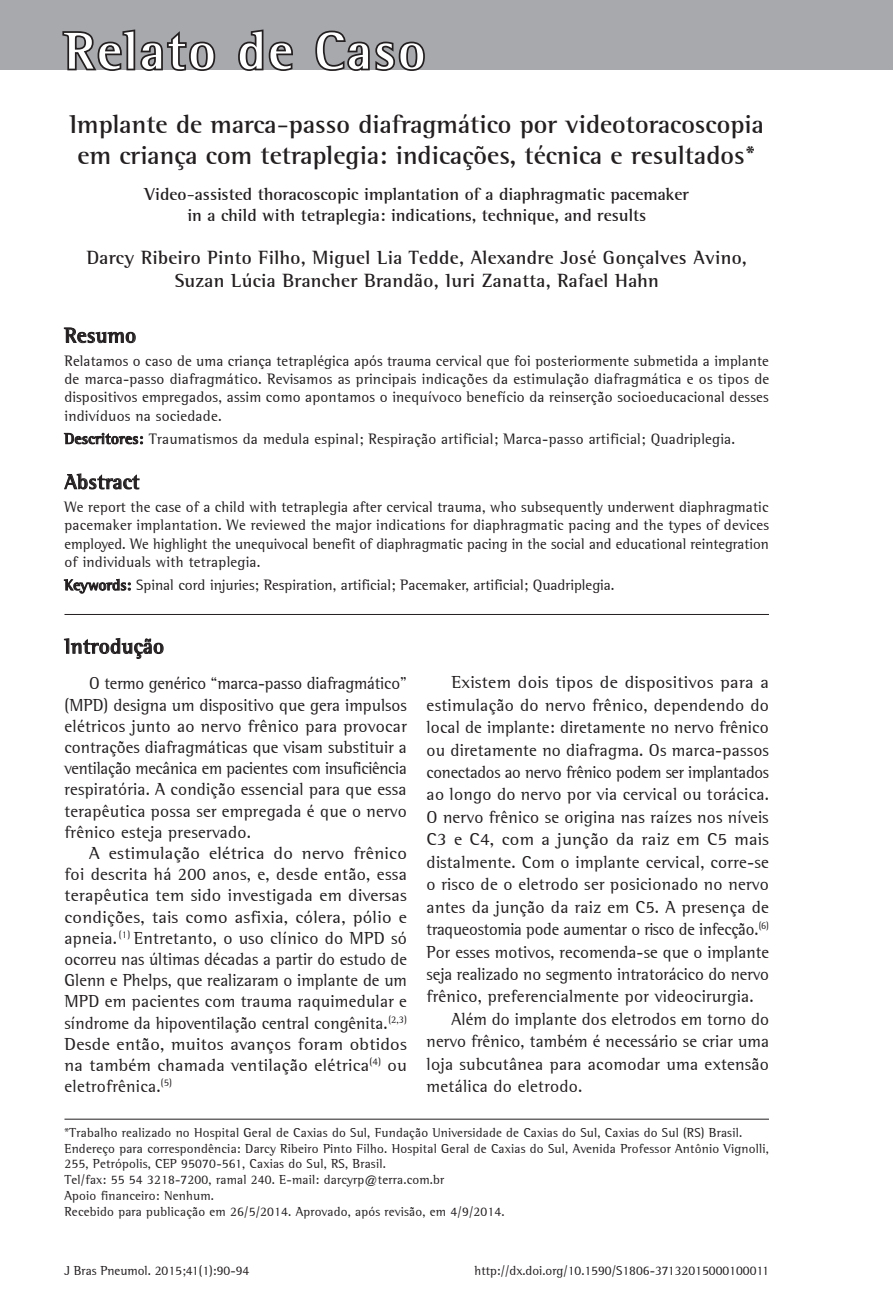
<style>
.page{position:relative;width:893px;height:1315px;background:#fff}
.page>*{position:absolute;margin:0;border:0;box-sizing:border-box;transform-origin:0 0}
.t1{font:700 52.5px "Libre Semi Serif S Si";letter-spacing:.05em;color:#fff}
.Título___1o_idioma{font:700 26.25px/31.5px "Libre Semi Serif S Si";color:#231f20;text-align:center}
.Sub-título___1o_níve{font:700 21px "Libre Semi Serif S Si";letter-spacing:.015em;color:#231f20}
.Abstract___título{font:700 21px "Libre Semi Serif S Si";letter-spacing:.015em;color:#231f20}
.Resumo___título{font:700 21px "Libre Semi Serif S Si";letter-spacing:.015em;color:#231f20}
.Autores{font:700 19.25px/23.1px "Libre Semi Serif S Si";letter-spacing:.015em;color:#231f20;text-align:center}
.Corpo{font:17.5px/22.4px "Libre Semi Serif S Si";letter-spacing:.015em;color:#231f20;text-align:justify;scale:1.05 1}
.Corpo-2{font:17.5px/21.2px "Libre Semi Serif S Si";letter-spacing:.015em;color:#231f20;text-align:justify;scale:.96 1}
.Corpo-3{font:17.5px/22.4px "Libre Semi Serif S Si";letter-spacing:.015em;color:#231f20;text-align:justify}
.Título___2o_idioma{font:700 17.5px/21px "Libre Semi Serif S Si";color:#231f20;text-align:center}
.Abstract{font:15.22px/18.2px "Libre Semi Serif S Si";letter-spacing:.015em;color:#231f20;text-align:justify}
.Resumo{font:15.22px/18.2px "Libre Semi Serif S Si";letter-spacing:.015em;color:#231f20;text-align:justify}
.Palavras-chave{font:15.22px "Libre Semi Serif S Si";letter-spacing:.015em;color:#231f20}
.palavras-chave-com-f{font:15.22px "Libre Semi Serif S Si";color:#231f20}
.Endereço{font:13.12px/15.8px "Libre Semi Serif S Si";letter-spacing:.015em;color:#231f20}
.rodapé{font:13.12px "Libre Semi Serif S Si";color:#231f20}
.s1{font-weight:700}
</style>
<div class="page">
<div style="left:0;top:0;width:893px;height:70px;background:#a8a9ad"></div>
<hr style="left:64px;top:614px;width:705px;height:1px;background:#231f20">
<svg style="left:64px;top:328px;width:71px;height:15px"></svg>
<svg style="left:64px;top:433px;width:79px;height:11px"></svg>
<svg style="left:65px;top:474px;width:74px;height:15px"></svg>
<svg style="left:64px;top:579px;width:67px;height:14px"></svg>
<hr style="left:64px;top:1118px;width:705px;height:1px;background:#231f20">
<svg style="left:64px;top:638px;width:99px;height:21px"></svg>
<svg style="left:62px;top:29px;width:154px;height:42px"></svg>
<svg style="left:238px;top:29px;width:55px;height:42px"></svg>
<svg style="left:315px;top:30px;width:110px;height:41px"></svg>
<h1 class="t1" style="left:64px;top:19px;width:362px">Relato de Caso</h1>
<p class="Título___1o_idioma" style="left:69px;top:108px;width:696px">Implante de marca-passo diafragmático por videotoracoscopia em criança com tetraplegia: indicações, técnica e resultados*</p>
<p class="Título___2o_idioma" style="left:145px;top:184px;width:546px">Video-assisted thoracoscopic implantation of a diaphragmatic pacemaker in a child with tetraplegia: indications, technique, and results</p>
<p class="Autores" style="left:87px;top:246px;width:662px">Darcy Ribeiro Pinto Filho, Miguel Lia Tedde, Alexandre José Gonçalves Avino,<br>Suzan Lúcia Brancher Brandão, Iuri Zanatta, Rafael Hahn</p>
<p class="Resumo___título" style="left:64px;top:322px;width:73px">Resumo</p>
<p class="Resumo" style="left:64px;top:351px;width:706px">Relatamos o caso de uma criança tetraplégica após trauma cervical que foi posteriormente submetida a implante de marca-passo diafragmático. Revisamos as principais indicações da estimulação diafragmática e os tipos de dispositivos empregados, assim como apontamos o inequívoco benefício da reinserção socioeducacional desses indivíduos na sociedade.</p>
<p class="Palavras-chave" style="left:64px;top:429px;width:672px"><span class="s1">Descritores:</span> Traumatismos da medula espinal; Respiração artificial; Marca-passo artificial; Quadriplegia.</p>
<p class="Abstract___título" style="left:64px;top:469px;width:77px">Abstract</p>
<p class="Abstract" style="left:64px;top:498px;width:706px">We report the case of a child with tetraplegia after cervical trauma, who subsequently underwent diaphragmatic pacemaker implantation. We reviewed the major indications for diaphragmatic pacing and the types of devices employed. We highlight the unequivocal benefit of diaphragmatic pacing in the social and educational reintegration of individuals with tetraplegia.</p>
<p class="palavras-chave-com-f" style="left:64px;top:576px;width:552px"><span class="s1">Keywords:</span> Spinal cord injuries; Respiration, artificial; Pacemaker, artificial; Quadriplegia.</p>
<p class="Sub-título___1o_níve" style="left:64px;top:633px;width:101px">Introdução</p>
<p class="Corpo-2" style="left:64px;top:673px;width:358px;text-indent:25px">O termo genérico “marca-passo diafragmático” (MPD) designa um dispositivo que gera impulsos elétricos junto ao nervo frênico para provocar contrações diafragmáticas que visam substituir a ventilação mecânica em pacientes com insuficiência respiratória. A condição essencial para que essa terapêutica possa ser empregada é que o nervo frênico esteja preservado.</p>
<p class="Corpo" style="left:64px;top:842px;width:328px;line-height:21.2px;text-indent:25px">A estimulação elétrica do nervo frênico foi descrita há 200 anos, e, desde então, essa terapêutica tem sido investigada em diversas condições, tais como asfixia, cólera, pólio e apneia. <sup>(1)</sup> Entretanto, o uso clínico do MPD só ocorreu nas últimas décadas a partir do estudo de Glenn e Phelps, que realizaram o implante de um MPD em pacientes com trauma raquimedular e síndrome da hipoventilação central congênita.<sup>(2,3)<br></sup>Desde então, muitos avanços foram obtidos na também chamada ventilação elétrica<sup>(4)</sup> ou eletrofrênica.<sup>(5)</sup></p>
<p class="Corpo" style="left:427px;top:671px;width:328px;text-indent:25px">Existem dois tipos de dispositivos para a estimulação do nervo frênico, dependendo do local de implante: diretamente no nervo frênico ou diretamente no diafragma. Os marca-passos conectados ao nervo frênico podem ser implantados ao longo do nervo por via cervical ou torácica.<br>O nervo frênico se origina nas raízes nos níveis C3 e C4, com a junção da raiz em C5 mais distalmente. Com o implante cervical, corre-se o risco de o eletrodo ser posicionado no nervo antes da junção da raiz em C5. A presença de traqueostomia pode aumentar o risco de infecção.<sup>(6)<br></sup>Por esses motivos, recomenda-se que o implante seja realizado no segmento intratorácico do nervo frênico, preferencialmente por videocirurgia.</p>
<p class="Corpo-3" style="left:427px;top:1007px;width:344px;text-indent:25px">Além do implante dos eletrodos em torno do nervo frênico, também é necessário se criar uma loja subcutânea para acomodar uma extensão metálica do eletrodo.</p>
<p class="Endereço" style="left:64px;top:1124px;width:679px">*Trabalho realizado no Hospital Geral de Caxias do Sul, Fundação Universidade de Caxias do Sul, Caxias do Sul (RS) Brasil.</p>
<p class="Endereço" style="left:64px;top:1140px;width:706px">Endereço para correspondência: Darcy Ribeiro Pinto Filho. Hospital Geral de Caxias do Sul, Avenida Professor Antônio Vignolli,<br>255, Petrópolis, CEP 95070-561, Caxias do Sul, RS, Brasil.</p>
<p class="Endereço" style="left:64px;top:1171px;width:381px">Tel/fax: 55 54 3218-7200, ramal 240. E-mail: darcyrp@terra.com.br</p>
<p class="Endereço" style="left:64px;top:1187px;width:151px">Apoio financeiro: Nenhum.</p>
<p class="Endereço" style="left:64px;top:1203px;width:442px">Recebido para publicação em 26/5/2014. Aprovado, após revisão, em 4/9/2014.</p>
<p class="rodapé" style="left:64px;top:1263px;width:186px">J Bras Pneumol. 2015;41(1):90-94</p>
<p class="Endereço" style="left:475px;top:1263px;width:296px">http://dx.doi.org/10.1590/S1806-37132015000100011</p>
</div>
